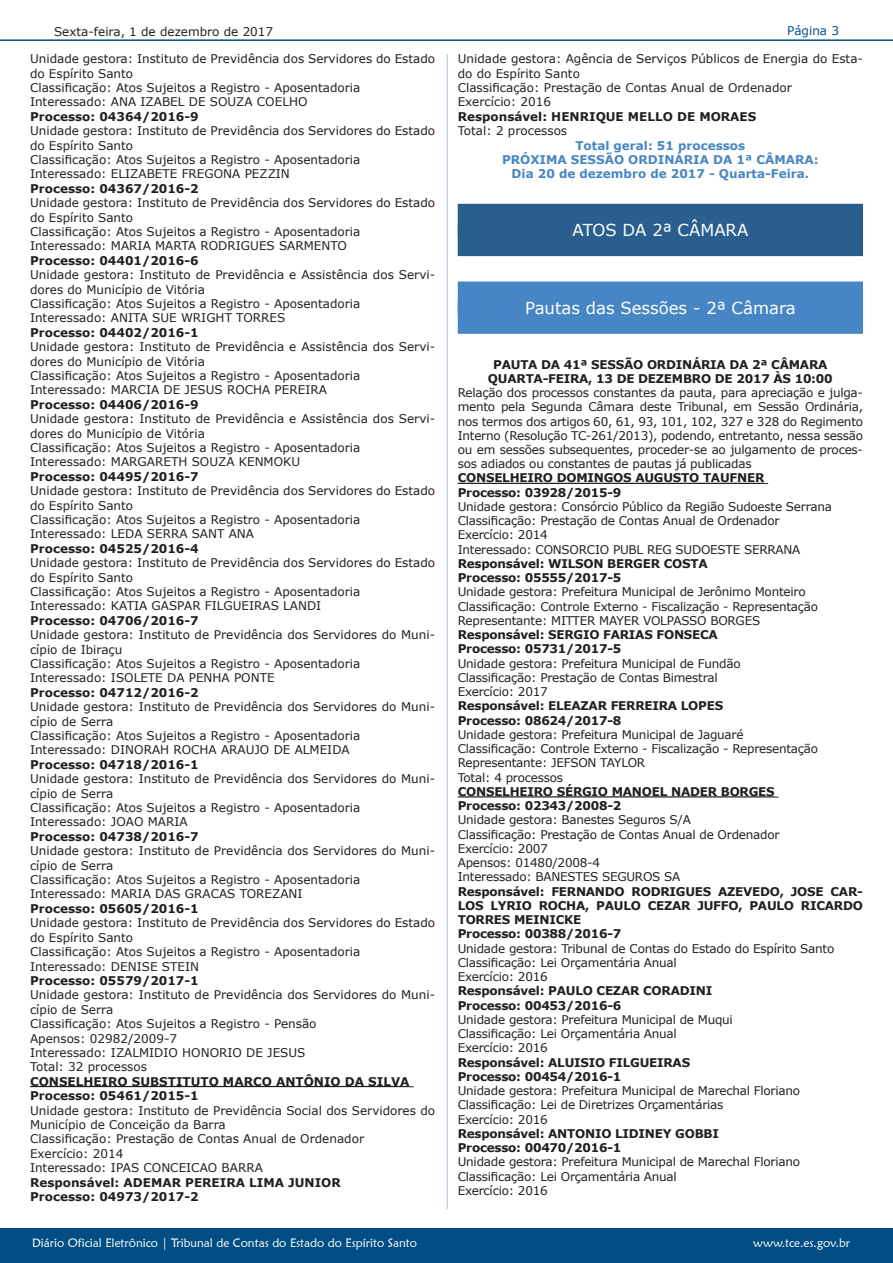
<style>
.page{position:relative;width:893px;height:1263px;background:#fff}
.page>*{position:absolute;margin:0;border:0;box-sizing:border-box;transform-origin:0 0}
.t1{font:16.5px "Verdana";color:#fff}
.t2{font:12px/14.4px "Verdana";color:#231f20}
.t3{font:12px/14.2px "Verdana";letter-spacing:-.02em;color:#231f20}
.t4{font:700 12px/14.2px "Verdana";letter-spacing:-.02em;color:#231f20}
.t5{font:700 12px/14.4px "Verdana";color:#231f20}
.t6{font:700 12px/14.4px "Verdana";color:#4786c4;text-align:center}
.t7{font:12px "Maiandra GD";color:#fff}
.t8{font:12px "Verdana";color:#024e84}
.s1{color:#2a5e8e}
.s2{color:#4786c4}
</style>
<div class="page">
<div style="left:0;top:1229px;width:893px;height:34px;background:#024e84"></div>
<hr style="left:0;top:39px;width:893px;height:2px;background:#024e84">
<hr style="left:446px;top:54px;width:2px;height:1155px;background:#c3d2e8">
<hr style="left:30px;top:1086px;width:379px;height:1px;background:#231f20">
<div style="left:458px;top:204px;width:405px;height:32px;background:#2a5e8e"></div>
<div style="left:458px;top:224px;width:405px;height:32px;background:#2a5e8e"></div>
<div style="left:458px;top:281px;width:405px;height:33px;background:#4786c4"></div>
<div style="left:458px;top:301px;width:405px;height:33px;background:#4786c4"></div>
<hr style="left:458px;top:483px;width:306px;height:1px;background:#231f20">
<hr style="left:458px;top:796px;width:317px;height:1px;background:#231f20">
<p class="t2" style="left:54px;top:24px;width:221px">Sexta-feira, 1 de dezembro de 2017</p>
<p class="t2" style="left:30px;top:51px;width:407px">Unidade gestora: Instituto de Previdência dos Servidores do Estado do Espírito Santo<br>Classificação: Atos Sujeitos a Registro - Aposentadoria Interessado: ANA IZABEL DE SOUZA COELHO</p>
<p class="t5" style="left:30px;top:109px;width:170px">Processo: 04364/2016-9</p>
<p class="t2" style="left:30px;top:123px;width:407px">Unidade gestora: Instituto de Previdência dos Servidores do Estado do Espírito Santo<br>Classificação: Atos Sujeitos a Registro - Aposentadoria Interessado: ELIZABETE FREGONA PEZZIN</p>
<p class="t5" style="left:30px;top:181px;width:170px">Processo: 04367/2016-2</p>
<p class="t2" style="left:30px;top:195px;width:407px">Unidade gestora: Instituto de Previdência dos Servidores do Estado do Espírito Santo<br>Classificação: Atos Sujeitos a Registro - Aposentadoria Interessado: MARIA MARTA RODRIGUES SARMENTO</p>
<p class="t5" style="left:30px;top:253px;width:170px">Processo: 04401/2016-6</p>
<p class="t2" style="left:30px;top:267px;width:407px">Unidade gestora: Instituto de Previdência e Assistência dos Servi&shy;dores do Município de Vitória<br>Classificação: Atos Sujeitos a Registro - Aposentadoria Interessado: ANITA SUE WRIGHT TORRES</p>
<p class="t5" style="left:30px;top:325px;width:170px">Processo: 04402/2016-1</p>
<p class="t2" style="left:30px;top:339px;width:407px">Unidade gestora: Instituto de Previdência e Assistência dos Servi&shy;dores do Município de Vitória<br>Classificação: Atos Sujeitos a Registro - Aposentadoria Interessado: MARCIA DE JESUS ROCHA PEREIRA</p>
<p class="t5" style="left:30px;top:397px;width:170px">Processo: 04406/2016-9</p>
<p class="t2" style="left:30px;top:411px;width:407px">Unidade gestora: Instituto de Previdência e Assistência dos Servi&shy;dores do Município de Vitória<br>Classificação: Atos Sujeitos a Registro - Aposentadoria Interessado: MARGARETH SOUZA KENMOKU</p>
<p class="t5" style="left:30px;top:469px;width:170px">Processo: 04495/2016-7</p>
<p class="t2" style="left:30px;top:483px;width:407px">Unidade gestora: Instituto de Previdência dos Servidores do Estado do Espírito Santo<br>Classificação: Atos Sujeitos a Registro - Aposentadoria Interessado: LEDA SERRA SANT ANA</p>
<p class="t5" style="left:30px;top:541px;width:170px">Processo: 04525/2016-4</p>
<p class="t2" style="left:30px;top:555px;width:407px">Unidade gestora: Instituto de Previdência dos Servidores do Estado do Espírito Santo<br>Classificação: Atos Sujeitos a Registro - Aposentadoria Interessado: KATIA GASPAR FILGUEIRAS LANDI</p>
<p class="t5" style="left:30px;top:613px;width:170px">Processo: 04706/2016-7</p>
<p class="t2" style="left:30px;top:627px;width:407px">Unidade gestora: Instituto de Previdência dos Servidores do Muni&shy;cípio de Ibiraçu<br>Classificação: Atos Sujeitos a Registro - Aposentadoria Interessado: ISOLETE DA PENHA PONTE</p>
<p class="t5" style="left:30px;top:685px;width:170px">Processo: 04712/2016-2</p>
<p class="t2" style="left:30px;top:699px;width:407px">Unidade gestora: Instituto de Previdência dos Servidores do Muni&shy;cípio de Serra<br>Classificação: Atos Sujeitos a Registro - Aposentadoria Interessado: DINORAH ROCHA ARAUJO DE ALMEIDA</p>
<p class="t5" style="left:30px;top:757px;width:170px">Processo: 04718/2016-1</p>
<p class="t2" style="left:30px;top:771px;width:407px">Unidade gestora: Instituto de Previdência dos Servidores do Muni&shy;cípio de Serra<br>Classificação: Atos Sujeitos a Registro - Aposentadoria Interessado: JOAO MARIA</p>
<p class="t5" style="left:30px;top:829px;width:170px">Processo: 04738/2016-7</p>
<p class="t2" style="left:30px;top:843px;width:407px">Unidade gestora: Instituto de Previdência dos Servidores do Muni&shy;cípio de Serra<br>Classificação: Atos Sujeitos a Registro - Aposentadoria Interessado: MARIA DAS GRACAS TOREZANI</p>
<p class="t5" style="left:30px;top:901px;width:170px">Processo: 05605/2016-1</p>
<p class="t2" style="left:30px;top:915px;width:407px">Unidade gestora: Instituto de Previdência dos Servidores do Estado do Espírito Santo<br>Classificação: Atos Sujeitos a Registro - Aposentadoria Interessado: DENISE STEIN</p>
<p class="t5" style="left:30px;top:973px;width:170px">Processo: 05579/2017-1</p>
<p class="t2" style="left:30px;top:987px;width:407px">Unidade gestora: Instituto de Previdência dos Servidores do Muni&shy;cípio de Serra<br>Classificação: Atos Sujeitos a Registro - Pensão<br>Apensos: 02982/2009-7<br>Interessado: IZALMIDIO HONORIO DE JESUS<br>Total: 32 processos</p>
<p class="t5" style="left:30px;top:1074px;width:381px">CONSELHEIRO SUBSTITUTO MARCO ANTÔNIO DA SILVA<br>Processo: 05461/2015-1</p>
<p class="t2" style="left:30px;top:1103px;width:407px">Unidade gestora: Instituto de Previdência Social dos Servidores do Município de Conceição da Barra<br>Classificação: Prestação de Contas Anual de Ordenador<br>Exercício: 2014<br>Interessado: IPAS CONCEICAO BARRA</p>
<p class="t5" style="left:30px;top:1175px;width:312px">Responsável: ADEMAR PEREIRA LIMA JUNIOR<br>Processo: 04973/2017-2</p>
<p class="t8" style="left:787px;top:22px;width:53px">Página 3</p>
<p class="t2" style="left:458px;top:51px;width:407px">Unidade gestora: Agência de Serviços Públicos de Energia do Esta&shy;do do Espírito Santo<br>Classificação: Prestação de Contas Anual de Ordenador<br>Exercício: 2016</p>
<p class="t5" style="left:458px;top:109px;width:300px">Responsável: HENRIQUE MELLO DE MORAES</p>
<p class="t2" style="left:458px;top:123px;width:111px">Total: 2 processos</p>
<p class="t6" style="left:502px;top:138px;width:318px">Total geral: 51 processos<br>PRÓXIMA SESSÃO ORDINÁRIA DA 1ª CÂMARA:<br>Dia 20 de dezembro de 2017 - Quarta-Feira.</p>
<h1 class="t1" style="left:565px;top:219px;width:192px"><span class="s1">[</span>ATOS DA 2ª CÂMARA<span class="s1">]</span></h1>
<h1 class="t1" style="left:518px;top:297px;width:287px"><span class="s2">[</span>Pautas das Sessões - 2ª Câmara<span class="s2">]</span></h1>
<p class="t4" style="left:488px;top:357px;width:346px;text-align:center">PAUTA DA 41ª SESSÃO ORDINÁRIA DA 2ª CÂMARA<br>QUARTA-FEIRA, 13 DE DEZEMBRO DE 2017 ÀS 10:00</p>
<p class="t2" style="left:458px;top:385px;width:407px;text-align:justify">Relação dos processos constantes da pauta, para apreciação e julga&shy;mento pela Segunda Câmara deste Tribunal, em Sessão Ordinária, nos termos dos artigos 60, 61, 93, 101, 102, 327 e 328 do Regimento Interno (Resolução TC-261/2013), podendo, entretanto, nessa sessão ou em sessões subsequentes, proceder-se ao julgamento de proces&shy;sos adiados ou constantes de pautas já publicadas</p>
<p class="t4" style="left:458px;top:471px;width:308px">CONSELHEIRO DOMINGOS AUGUSTO TAUFNER<br>Processo: 03928/2015-9</p>
<p class="t3" style="left:458px;top:499px;width:376px">Unidade gestora: Consórcio Público da Região Sudoeste Serrana Classificação: Prestação de Contas Anual de Ordenador Exercício: 2014<br>Interessado: CONSORCIO PUBL REG SUDOESTE SERRANA</p>
<p class="t4" style="left:458px;top:556px;width:251px">Responsável: WILSON BERGER COSTA<br>Processo: 05555/2017-5</p>
<p class="t3" style="left:458px;top:585px;width:362px">Unidade gestora: Prefeitura Municipal de Jerônimo Monteiro<br>Classificação: Controle Externo - Fiscalização - Representação<br>Representante: MITTER MAYER VOLPASSO BORGES</p>
<p class="t4" style="left:458px;top:627px;width:262px">Responsável: SERGIO FARIAS FONSECA<br>Processo: 05731/2017-5</p>
<p class="t3" style="left:458px;top:656px;width:284px">Unidade gestora: Prefeitura Municipal de Fundão<br>Classificação: Prestação de Contas Bimestral<br>Exercício: 2017</p>
<p class="t4" style="left:458px;top:699px;width:267px">Responsável: ELEAZAR FERREIRA LOPES<br>Processo: 08624/2017-8</p>
<p class="t3" style="left:458px;top:727px;width:362px">Unidade gestora: Prefeitura Municipal de Jaguaré Classificação: Controle Externo - Fiscalização - Representação Representante: JEFSON TAYLOR<br>Total: 4 processos</p>
<p class="t4" style="left:458px;top:784px;width:318px">CONSELHEIRO SÉRGIO MANOEL NADER BORGES<br>Processo: 02343/2008-2</p>
<p class="t3" style="left:458px;top:813px;width:323px">Unidade gestora: Banestes Seguros S/A<br>Classificação: Prestação de Contas Anual de Ordenador Exercício: 2007<br>Apensos: 01480/2008-4<br>Interessado: BANESTES SEGUROS SA</p>
<p class="t4" style="left:458px;top:884px;width:407px">Responsável: FERNANDO RODRIGUES AZEVEDO, JOSE CAR-LOS LYRIO ROCHA, PAULO CEZAR JUFFO, PAULO RICARDO TORRES MEINICKE<br>Processo: 00388/2016-7</p>
<p class="t3" style="left:458px;top:941px;width:378px">Unidade gestora: Tribunal de Contas do Estado do Espírito Santo<br>Classificação: Lei Orçamentária Anual<br>Exercício: 2016</p>
<p class="t4" style="left:458px;top:983px;width:256px">Responsável: PAULO CEZAR CORADINI<br>Processo: 00453/2016-6</p>
<p class="t3" style="left:458px;top:1012px;width:277px">Unidade gestora: Prefeitura Municipal de Muqui<br>Classificação: Lei Orçamentária Anual<br>Exercício: 2016</p>
<p class="t4" style="left:458px;top:1055px;width:234px">Responsável: ALUISIO FILGUEIRAS<br>Processo: 00454/2016-1</p>
<p class="t3" style="left:458px;top:1083px;width:344px">Unidade gestora: Prefeitura Municipal de Marechal Floriano<br>Classificação: Lei de Diretrizes Orçamentárias<br>Exercício: 2016</p>
<p class="t4" style="left:458px;top:1126px;width:263px">Responsável: ANTONIO LIDINEY GOBBI<br>Processo: 00470/2016-1</p>
<p class="t3" style="left:458px;top:1155px;width:344px">Unidade gestora: Prefeitura Municipal de Marechal Floriano<br>Classificação: Lei Orçamentária Anual<br>Exercício: 2016</p>
<p class="t7" style="left:32px;top:1235px;width:386px">Diário Oficial Eletrônico | Tribunal de Contas do Estado do Espírito Santo</p>
<p class="t7" style="left:753px;top:1235px;width:98px">www.tce.es.gov.br</p>
</div>
